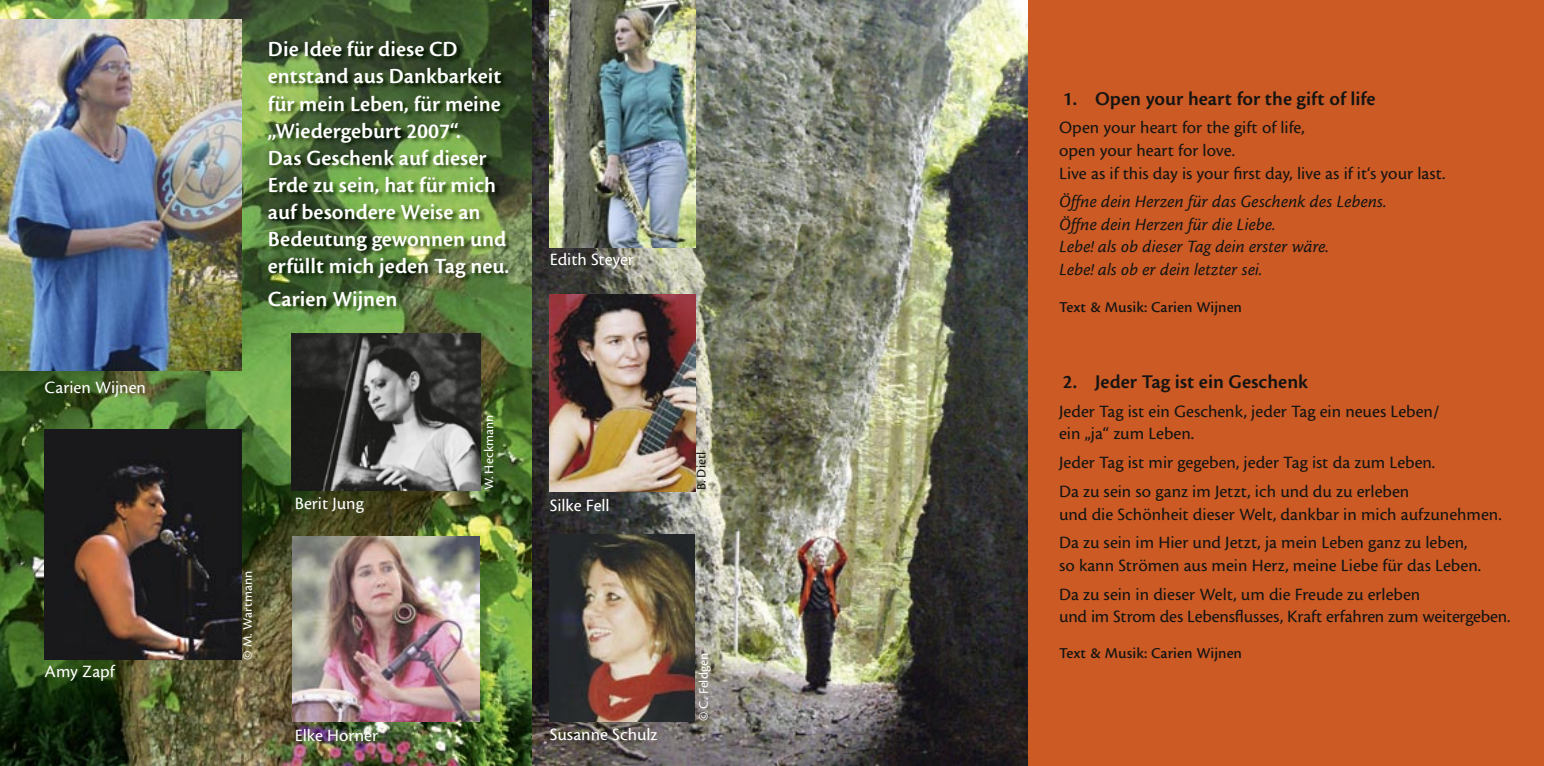
<style>
.page{position:relative;width:1544px;height:766px;background:#fff}
.page>*{position:absolute;margin:0;border:0;box-sizing:border-box;transform-origin:0 0}
.t1{font:22.5px/27px "Cronos MM 575 10";color:#fff}
.t2{font:20.25px "Cronos MM 575 9";color:#141412}
.t3{font:18px/22.5px "Cronos MM 408 8";color:#141412}
.t4{font:18px/22.5px "Cronos MM It 408 8";color:#141412}
.t5{font:18px "Cronos MM 408 8";color:#fff}
.t6{font:15.75px "Cronos MM 480 7";color:#141412}
.t7{font:13.5px "Cronos MM 408 6";color:#fff}
.t8{font:13.5px "Cronos MM 408 6";color:#141412}
</style>
<div class="page">
<div style="left:772px;top:0;width:771px;height:765px;background:#cb5a25"></div>
<img style="left:0;top:0;width:533px;height:765px">
<img style="left:0;top:19px;width:241px;height:351px">
<img style="left:533px;top:0;width:494px;height:765px">
<img style="left:45px;top:429px;width:196px;height:230px">
<img style="left:267px;top:39px;width:249px;height:279px">
<img style="left:550px;top:294px;width:145px;height:197px">
<img style="left:291px;top:334px;width:189px;height:156px">
<img style="left:550px;top:0;width:145px;height:247px">
<img style="left:293px;top:536px;width:186px;height:185px">
<img style="left:550px;top:534px;width:144px;height:187px">
<p class="t5" style="left:45px;top:378px;width:103px">Carien Wijnen</p>
<p class="t5" style="left:45px;top:662px;width:71px">Amy Zapf</p>
<p class="t1" style="left:268px;top:36px;width:242px">Die Idee für diese CD entstand aus Dankbarkeit für mein Leben, für meine „Wiedergeburt 2007“.<br>Das Geschenk auf dieser<br>Erde zu sein, hat für mich auf besondere Weise an<br>Bedeutung gewonnen und erfüllt mich jeden Tag neu.</p>
<p class="t1" style="left:268px;top:286px;width:131px">Carien Wijnen</p>
<p class="t5" style="left:550px;top:250px;width:86px">Edith Steyer</p>
<p class="t7" style="left:241px;top:659px;width:90px;rotate:-90deg">© M. Wartmann</p>
<p class="t7" style="left:482px;top:490px;width:77px;rotate:-90deg">W. Heckmann</p>
<p class="t5" style="left:295px;top:493px;width:71px">Berit Jung</p>
<p class="t5" style="left:550px;top:495px;width:61px">Silke Fell</p>
<p class="t8" style="left:694px;top:490px;width:41px;rotate:-90deg">B. Dietl</p>
<p class="t5" style="left:295px;top:725px;width:85px">Elke Horner</p>
<p class="t5" style="left:550px;top:724px;width:109px">Susanne Schulz</p>
<p class="t7" style="left:696px;top:721px;width:70px;rotate:-90deg">© C. Feldgen</p>
<p class="t2" style="left:1063px;top:88px;width:314px">1. Open your heart for the gift of life</p>
<p class="t3" style="left:1059px;top:117px;width:388px">Open your heart for the gift of life,<br>open your heart for love.<br>Live as if this day is your first day, live as if it‘s your last.</p>
<p class="t4" style="left:1059px;top:191px;width:329px">Öffne dein Herzen für das Geschenk des Lebens.<br>Öffne dein Herzen für die Liebe.<br>Lebe! als ob dieser Tag dein erster wäre.<br>Lebe! als ob er dein letzter sei.</p>
<p class="t6" style="left:1059px;top:299px;width:184px">Text &amp; Musik: Carien Wijnen</p>
<p class="t2" style="left:1063px;top:371px;width:246px">2. Jeder Tag ist ein Geschenk</p>
<p class="t3" style="left:1059px;top:400px;width:382px">Jeder Tag ist ein Geschenk, jeder Tag ein neues Leben/ ein „ja“ zum Leben.</p>
<p class="t3" style="left:1059px;top:448px;width:378px;line-height:28.8px">Jeder Tag ist mir gegeben, jeder Tag ist da zum Leben.<br>Da zu sein so ganz im Jetzt, ich und du zu erleben</p>
<p class="t3" style="left:1059px;top:499px;width:444px;line-height:28.8px">und die Schönheit dieser Welt, dankbar in mich aufzunehmen.<br>Da zu sein im Hier und Jetzt, ja mein Leben ganz zu leben,</p>
<p class="t3" style="left:1059px;top:551px;width:423px;line-height:28.8px">so kann Strömen aus mein Herz, meine Liebe für das Leben.<br>Da zu sein in dieser Welt, um die Freude zu erleben</p>
<p class="t3" style="left:1059px;top:605px;width:453px">und im Strom des Lebensflusses, Kraft erfahren zum weitergeben.</p>
<p class="t6" style="left:1059px;top:644px;width:184px">Text &amp; Musik: Carien Wijnen</p>
</div>
